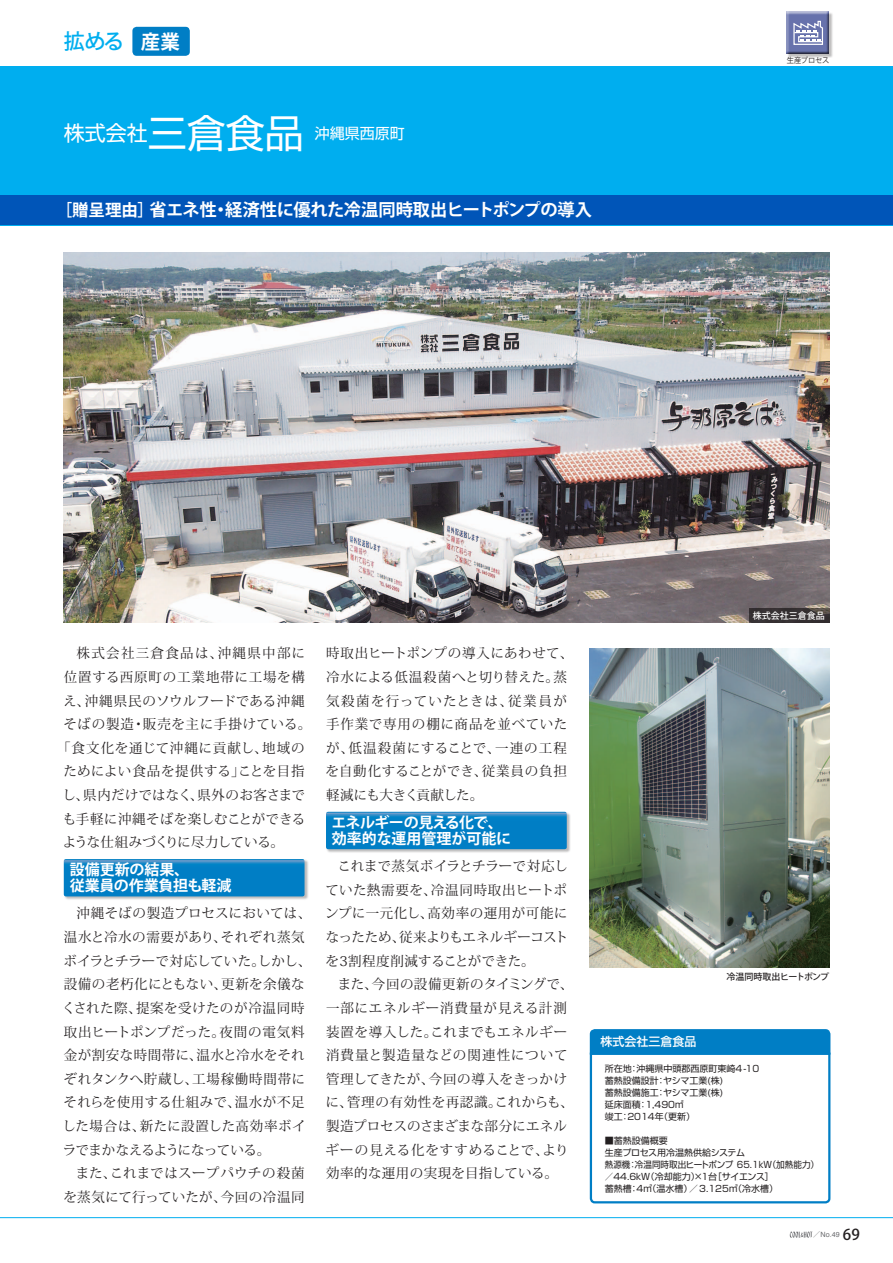
<style>
.page{position:relative;width:893px;height:1263px;background:#fff}
.page>*{position:absolute;margin:0;border:0;box-sizing:border-box;transform-origin:0 0}
.t1{font:21px "Shin Go Pro";color:#fff}
.t2{font:500 21px "Koz Go Pro";color:#00aeef}
.t3{font:700 17.25px "Koz Go Pro";letter-spacing:-.02em;color:#fff}
.t4{font:700 15px/16.5px "Koz Go Pro";letter-spacing:-.01em;color:#fff}
.t5{font:15px "Shin Go Pro";color:#fff}
.t6{font:13.5px/23.7px "Koz Min Pro";letter-spacing:.035em;color:#231f20}
.t7{font:13.5px "Koz Min Pro";letter-spacing:.015em;color:#231f20}
.t8{font:13.5px "Koz Min Pro";letter-spacing:.055em;color:#231f20}
.t9{font:13.5px "Koz Min Pro";letter-spacing:.065em;color:#231f20}
.t10{font:13.5px "Koz Min Pro";letter-spacing:.06em;color:#231f20}
.t11{font:13.5px "Koz Min Pro";letter-spacing:-.02em;color:#231f20}
.t12{font:13.5px "Koz Min Pro";letter-spacing:.1em;color:#231f20}
.t13{font:500 12px "Shin Go Pro";color:#fff}
.t14{font:9px/12px "Shin Go Pro";color:#231f20}
.t15{font:500 9px "Koz Go Pro";letter-spacing:-.03em;color:#231f20}
.t16{font:500 9px "Koz Go Pro";color:#fff}
.t17{font:7.5px "Koz Go Pro";letter-spacing:-.03em;color:#231f20}
.t18{font:7.2px "Helvetica";color:#6c6d70}
.s1{font-weight:700;font-size:19.5px;color:#fff}
.s2{font-size:39px}
.s3{font-size:16.5px}
.s4{font-family:"Koz Min Pro"}
.s5{font-family:"Koz Go Pro";font-weight:500;font-size:15px;color:#231f20}
</style>
<div class="page">
<div style="left:0;top:66px;width:893px;height:159px;background:#00aeef"></div>
<div style="left:0;top:195px;width:893px;height:30px;background:#0055b8"></div>
<div style="left:64px;top:859px;width:245px;height:42px;background:#231f20;opacity:.3"></div>
<svg style="left:64px;top:859px;width:241px;height:37px;background:#0780c5"></svg>
<div style="left:326px;top:812px;width:245px;height:41px;background:#231f20;opacity:.3"></div>
<svg style="left:326px;top:812px;width:241px;height:37px;background:#0780c5"></svg>
<img style="left:590px;top:649px;width:239px;height:318px">
<img style="left:64px;top:252px;width:765px;height:371px">
<div style="left:132px;top:27px;width:58px;height:29px;background:#007ec5;border-radius:4px"></div>
<div style="left:787px;top:12px;width:46px;height:46px;background:#231f20;opacity:.3"></div>
<div style="left:785px;top:11px;width:45px;height:44px;background:#231f20;opacity:.75"></div>
<svg style="left:589px;top:1029px;width:242px;height:175px"></svg>
<svg style="left:749px;top:608px;width:80px;height:15px"></svg>
<svg style="left:790px;top:1231px;width:22px;height:7px"></svg>
<hr style="left:0;top:1217px;width:893px;height:1px;background:#00aeef">
<h1 class="t2" style="left:64px;top:28px;width:118px">拡める <span class="s1">産業</span></h1>
<h1 class="t1" style="left:64px;top:116px;width:241px">株式会社<span class="s2">三倉食品</span></h1>
<p class="t5" style="left:315px;top:121px;width:92px">沖縄県西原町</p>
<p class="t3" style="left:56px;top:199px;width:538px"><span class="s3">［贈呈理由］</span>省エネ性・経済性に優れた冷温同時取出ヒートポンプの導入</p>
<p class="t17" style="left:787px;top:55px;width:44px">生産プロセス</p>
<p class="t12" style="left:77px;top:644px;width:230px">株式会社三倉食品は、沖縄県中部に</p>
<p class="t10" style="left:64px;top:667px;width:243px">位置する西原町の工業地帯に工場を構</p>
<p class="t6" style="left:63px;top:688px;width:243px">え、沖縄県民のソウルフードである沖縄</p>
<p class="t8" style="left:64px;top:715px;width:249px">そばの製造・販売を主に手掛けている。</p>
<p class="t9" style="left:57px;top:738px;width:249px">「食文化を通じて沖縄に貢献し、地域の</p>
<p class="t6" style="left:63px;top:759px;width:243px">ためによい食品を提供する」ことを目指</p>
<p class="t7" style="left:63px;top:785px;width:244px">し、県内だけではなく、県外のお客さまで</p>
<p class="t7" style="left:63px;top:809px;width:244px">も手軽に沖縄そばを楽しむことができる</p>
<p class="t11" style="left:63px;top:833px;width:223px">ような仕組みづくりに尽力している。</p>
<p class="t4" style="left:70px;top:862px;width:163px">設備更新の結果、<br>従業員の作業負担も軽減</p>
<p class="t6" style="left:62px;top:901px;width:250px;text-indent:14px">沖縄そばの製造プロセスにおいては、温水と冷水の需要があり、それぞれ蒸気ボイラとチラーで対応していた。しかし、設備の老朽化にともない、更新を余儀なくされた際、提案を受けたのが冷温同時取出ヒートポンプだった。夜間の電気料金が割安な時間帯に、温水と冷水をそれぞれタンクへ貯蔵し、工場稼働時間帯にそれらを使用する仕組みで、温水が不足した場合は、新たに設置した高効率ボイラでまかなえるようになっている。</p>
<p class="t6" style="left:63px;top:1161px;width:243px;text-align:right">また、これまではスープパウチの殺菌を蒸気にて行っていたが、今回の冷温同</p>
<p class="t6" style="left:326px;top:641px;width:249px">時取出ヒートポンプの導入にあわせて、冷水による低温殺菌へと切り替えた。蒸気殺菌を行っていたときは、従業員が手作業で専用の棚に商品を並べていたが、低温殺菌にすることで、一連の工程を自動化することができ、従業員の負担軽減にも大きく貢献した。</p>
<p class="t4" style="left:331px;top:815px;width:181px">エネルギーの見える化で、効率的な運用管理が可能に</p>
<p class="t6" style="left:325px;top:854px;width:245px;text-align:justify;text-indent:13px">これまで蒸気ボイラとチラーで対応していた熱需要を、冷温同時取出ヒートポンプに一元化し、高効率の運用が可能になったため、従来よりもエネルギーコストを3割程度削減することができた。</p>
<p class="t6" style="left:326px;top:972px;width:249px;text-indent:12px">また、今回の設備更新のタイミングで、一部にエネルギー消費量が見える計測装置を導入した。これまでもエネルギー消費量と製造量などの関連性について管理してきたが、今回の導入をきっかけに、管理の有効性を再認識。これからも、製造プロセスのさまざまな部分にエネルギーの見える化をすすめることで、より効率的な運用の実現を目指している。</p>
<p class="t16" style="left:753px;top:610px;width:73px">株式会社三倉食品</p>
<p class="t13" style="left:600px;top:1032px;width:97px">株式会社三倉食品</p>
<p class="t15" style="left:726px;top:970px;width:104px">冷温同時取出ヒートポンプ</p>
<p class="t14" style="left:605px;top:1061px;width:156px">所在地：沖縄県中頭郡西原町東崎4 -10蓄熱設備設計：ヤシマ工業(株)<br>蓄熱設備施工：ヤシマ工業(株)<br>延床面積：1,490㎡<br>竣工：2014年（更新）</p>
<p class="t14" style="left:605px;top:1133px;width:216px">■蓄熱設備概要<br>生産プロセス用冷温熱供給システム<br>熱源機：冷温同時取出ヒートポンプ 65.1kW（加熱能力）／44.6kW（冷却能力）×1台［サイエンス］<br>蓄熱槽：4㎥（温水槽）／3.125㎥（冷水槽）</p>
<p class="t18" style="left:813px;top:1229px;width:48px"><span class="s4">／</span>No.49 <span class="s5">69</span></p>
</div>
